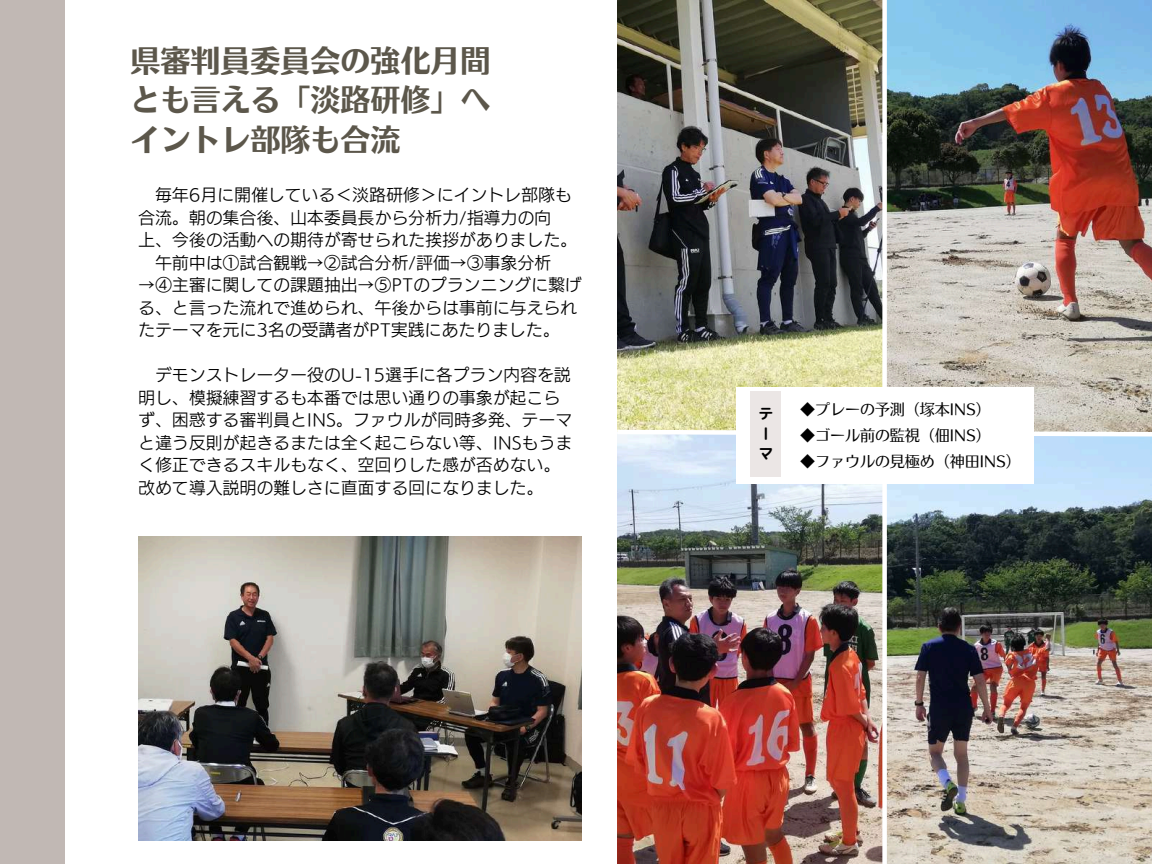
<style>
.page{position:relative;width:1152px;height:864px;background:#fff}
.page>*{position:absolute;margin:0;border:0;box-sizing:border-box;transform-origin:0 0}
.t1{font:30px/39.3px "Nud Motoya Aporo Std W6";color:#5c574b;text-align:justify}
.t2{font:16.5px/22.5px "Canva UD Kakugo Large Pr 6 N R";letter-spacing:.025em;color:#000}
.t3{font:15px "Nud Motoya Aporo Std W3";color:#000}
.t4{font:15px/20.2px "rounded mplus 1 p bold";color:#000}
</style>
<div class="page">
<img style="left:617px;top:0;width:535px;height:864px">
<div style="left:0;top:0;width:65px;height:864px;background:#c1b8b4"></div>
<img style="left:138px;top:536px;width:444px;height:305px">
<svg style="left:617px;top:427px;width:535px;height:12px"></svg>
<div style="left:882px;top:0;width:5px;height:864px;background:#fff"></div>
<div style="left:736px;top:388px;width:297px;height:96px;background:#fff"></div>
<div style="left:751px;top:392px;width:30px;height:85px;background:#ebe6e5"></div>
<h1 class="t1" style="left:131px;top:41px;width:361px">県審判員委員会の強化月間とも言える「淡路研修」へイントレ部隊も合流</h1>
<p class="t2" style="left:155px;top:184px;width:418px">毎年6月に開催している＜淡路研修＞にイントレ部隊も</p>
<p class="t2" style="left:138px;top:206px;width:414px">合流。朝の集合後、山本委員長から分析力/指導力の向</p>
<p class="t2" style="left:138px;top:229px;width:440px">上、今後の活動への期待が寄せられた挨拶がありました。</p>
<p class="t2" style="left:155px;top:251px;width:397px">午前中は①試合観戦→②試合分析/評価→③事象分析</p>
<p class="t2" style="left:138px;top:274px;width:445px">→④主審に関しての課題抽出→⑤PTのプランニングに繋げる、と言った流れで進められ、午後からは事前に与えられたテーマを元に3名の受講者がPT実践にあたりました。</p>
<p class="t2" style="left:138px;top:364px;width:435px;text-indent:17px">デモンストレーター役のU-15選手に各プラン内容を説明し、模擬練習するも本番では思い通りの事象が起こらず、困惑する審判員とINS。ファウルが同時多発、テーマと違う反則が起きるまたは全く起こらない等、INSもうまく修正できるスキルもなく、空回りした感が否めない。改めて導入説明の難しさに直面する回になりました。</p>
<p class="t4" style="left:758px;top:403px;width:16px">テーマ</p>
<p class="t3" style="left:800px;top:402px;width:192px">◆プレーの予測（塚本INS）</p>
<p class="t3" style="left:800px;top:428px;width:192px">◆ゴール前の監視（佃INS）</p>
<p class="t3" style="left:800px;top:454px;width:222px">◆ファウルの見極め（神田 INS）</p>
</div>
